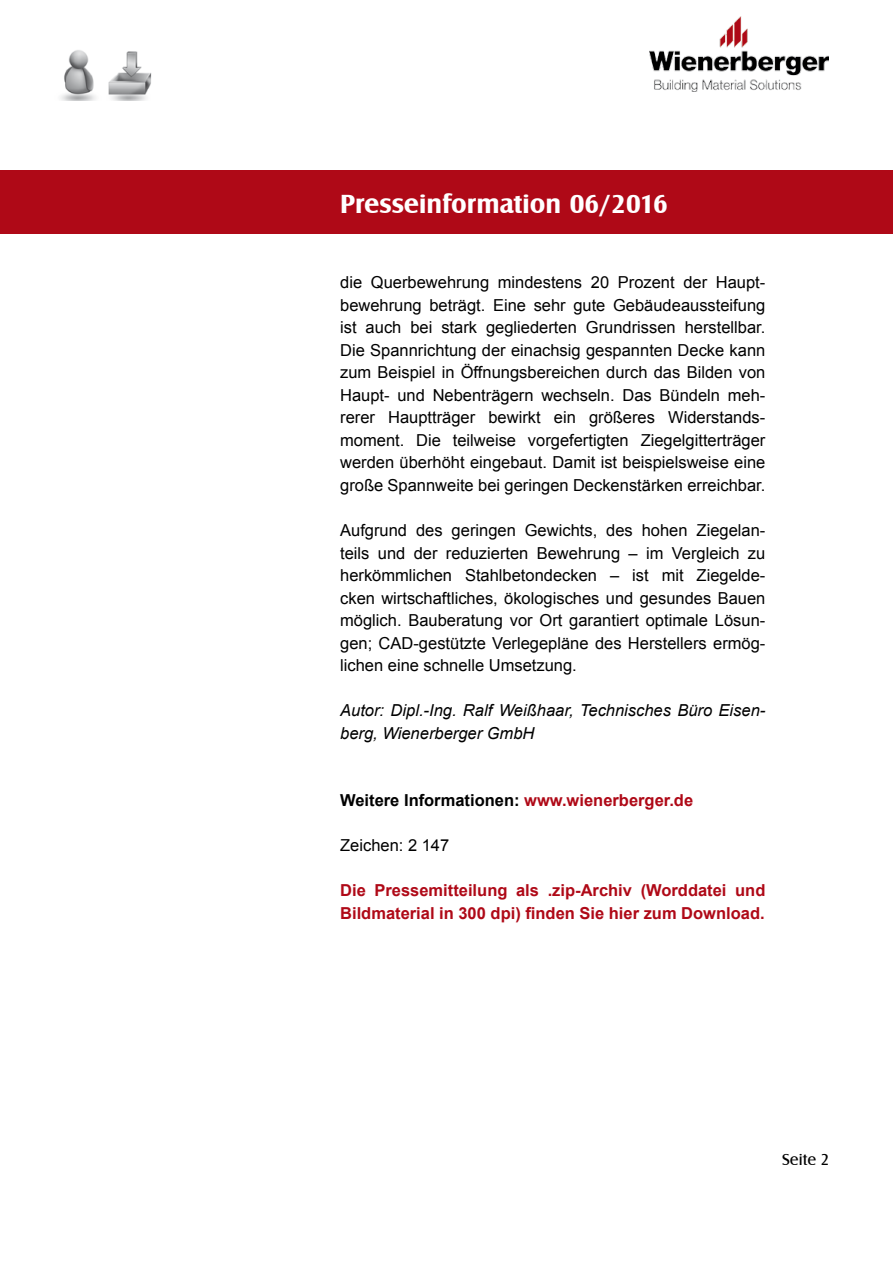
<style>
.page{position:relative;width:893px;height:1263px;background:#fff}
.page>*{position:absolute;margin:0;border:0;box-sizing:border-box;transform-origin:0 0}
.t1{font:700 27px "Castle T";color:#fff}
.t2{font:16.5px/22.5px "Arial";color:#000;text-align:justify}
.t3{font:700 16.5px/22.5px "Arial";color:#af0917}
.t4{font:italic 16.5px/22.5px "Arial";color:#000}
.t5{font:700 16.5px "Arial";color:#000}
.t6{font:16.5px "Castle T";color:#000}
.s1{color:#af0917}
</style>
<div class="page">
<div style="left:0;top:170px;width:893px;height:64px;background:#af0917"></div>
<img style="left:60px;top:50px;width:92px;height:51px">
<img style="left:650px;top:17px;width:178px;height:74px">
<h1 class="t1" style="left:340px;top:189px;width:329px">Presseinformation 06/2016</h1>
<p class="t2" style="left:340px;top:272px;width:427px">die Querbewehrung mindestens 20 Prozent der Haupt&shy;bewehrung beträgt. Eine sehr gute Gebäudeaussteifung ist auch bei stark gegliederten Grundrissen herstellbar.<br>Die Spannrichtung der einachsig gespannten Decke kann zum Beispiel in Öffnungsbereichen durch das Bilden von Haupt- und Nebenträgern wechseln. Das Bündeln meh&shy;rerer Hauptträger bewirkt ein größeres Widerstands&shy;moment. Die teilweise vorgefertigten Ziegelgitterträger werden überhöht eingebaut. Damit ist beispielsweise eine große Spannweite bei geringen Deckenstärken erreichbar.</p>
<p class="t2" style="left:340px;top:519px;width:427px">Aufgrund des geringen Gewichts, des hohen Ziegelan&shy;teils und der reduzierten Bewehrung – im Vergleich zu herkömmlichen Stahlbetondecken – ist mit Ziegelde&shy;cken wirtschaftliches, ökologisches und gesundes Bauen möglich. Bauberatung vor Ort garantiert optimale Lösun&shy;gen; CAD-gestützte Verlegepläne des Herstellers ermög&shy;lichen eine schnelle Umsetzung.</p>
<p class="t4" style="left:340px;top:699px;width:427px">Autor: Dipl.-Ing. Ralf Weißhaar, Technisches Büro Eisen&shy;berg, Wienerberger GmbH</p>
<p class="t5" style="left:340px;top:789px;width:355px">Weitere Informationen: <span class="s1">www.wienerberger.de</span></p>
<p class="t2" style="left:340px;top:834px;width:111px">Zeichen: 2 147</p>
<p class="t3" style="left:340px;top:879px;width:427px">Die Pressemitteilung als .zip-Archiv (Worddatei und<br>Bildmaterial in 300 dpi) finden Sie hier zum Download.</p>
<p class="t6" style="left:782px;top:1150px;width:49px">Seite 2</p>
</div>
